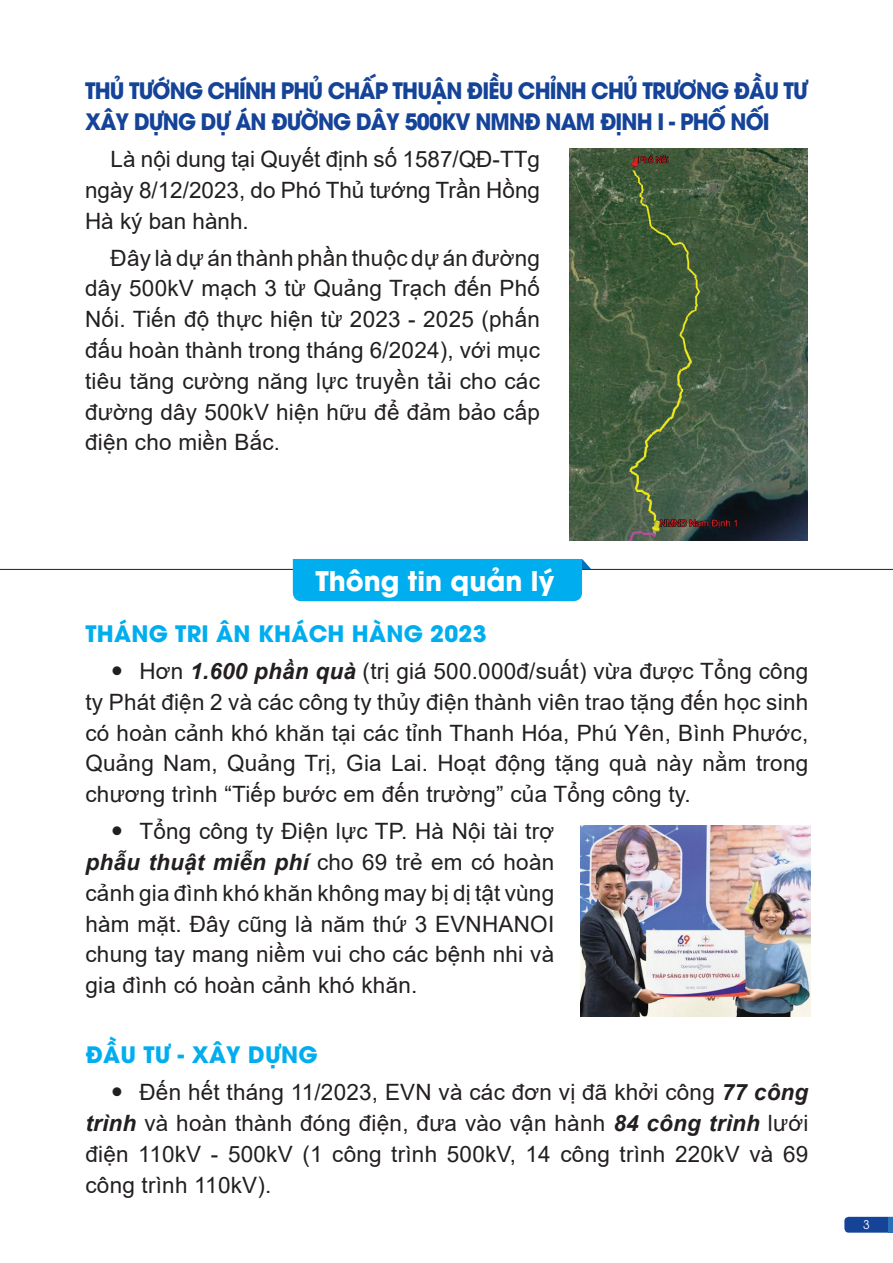
<style>
.page{position:relative;width:893px;height:1263px;background:#fff}
.page>*{position:absolute;margin:0;border:0;box-sizing:border-box;transform-origin:0 0}
.t1{font:700 27px "UTM Avo";color:#fff}
.t2{font:22.5px/30.8px "Arial";letter-spacing:.01em;color:#231f20;text-align:justify}
.t3{font:700 22.5px/30.8px "UTM Avo";letter-spacing:-.04em;color:#154398;scale:.94 1}
.t4{font:700 22.5px "UTM Avo";letter-spacing:.01em;color:#00aeef}
.t5{font:12px "UTM Avo";color:#fff}
.s1{font-weight:700;font-style:italic}
</style>
<div class="page">
<svg style="left:844px;top:1217px;width:45px;height:16px"></svg>
<hr style="left:889px;top:1217px;width:4px;height:16px;background:#2972b9">
<hr style="left:0;top:569px;width:893px;height:1px;background:#231f20">
<div style="left:293px;top:559px;width:298px;height:42px;background:#00aeef"></div>
<img style="left:570px;top:149px;width:238px;height:391px">
<img style="left:580px;top:826px;width:230px;height:191px">
<p class="t3" style="left:85px;top:73px;width:771px">THỦ TƯỚNG CHÍNH PHỦ CHẤP THUẬN ĐIỀU CHỈNH CHỦ TRƯƠNG ĐẦU TƯ<br>XÂY DỰNG DỰ ÁN ĐƯỜNG DÂY 500KV NMN</p>
<p class="t3" style="left:524px;top:104px;width:263px">Đ NAM ĐỊNH I - PHỐ NỐI</p>
<p class="t2" style="left:85px;top:144px;width:456px;text-indent:26px">Là nội dung tại Quyết định số 1587/QĐ-TTg ngày 8/12/2023, do Phó Thủ tướng Trần Hồng Hà ký ban hành.</p>
<p class="t2" style="left:85px;top:242px;width:456px;text-indent:26px">Đây là dự án thành phần thuộc dự án đường dây 500kV mạch 3 từ Quảng Trạch đến Phố Nối. Tiến độ thực hiện từ 2023 - 2025 (phấn đấu hoàn thành trong tháng 6/2024), với mục tiêu tăng cường năng lực truyền tải cho các đường dây 500kV hiện hữu để đảm bảo cấp điện cho miền Bắc.</p>
<p class="t1" style="left:315px;top:559px;width:240px">THÔNG TIN QUẢN LÝ</p>
<p class="t4" style="left:85px;top:615px;width:403px">THÁNG TRI ÂN KHÁCH HÀNG 2023</p>
<p class="t2" style="left:85px;top:656px;width:724px;text-indent:54px">Hơn <span class="s1">1.600 phần quà</span> (trị giá 500.000đ/suất) vừa được Tổng công ty Phát điện 2 và các công ty thủy điện thành viên trao tặng đến học sinh có hoàn cảnh khó khăn tại các tỉnh Thanh Hóa, Phú Yên, Bình Phước, Quảng Nam, Quảng Trị, Gia Lai. Hoạt động tặng quà này nằm trong chương trình “Tiếp bước em đến trường” của Tổng công ty.</p>
<p class="t2" style="left:85px;top:816px;width:470px;text-indent:54px">Tổng công ty Điện lực TP. Hà Nội tài trợ <span class="s1">phẫu thuật miễn phí</span> cho 69 trẻ em có hoàn cảnh gia đình khó khăn không may bị dị tật vùng hàm mặt. Đây cũng là năm thứ 3 EVNHANOI chung tay mang niềm vui cho các bệnh nhi và gia đình có hoàn cảnh khó khăn.</p>
<p class="t4" style="left:85px;top:1036px;width:234px">ĐẦU TƯ - XÂY DỰNG</p>
<p class="t2" style="left:85px;top:1077px;width:724px;text-indent:54px">Đến hết tháng 11/2023, EVN và các đơn vị đã khởi công <span class="s1">77 công trình</span> và hoàn thành đóng điện, đưa vào vận hành <span class="s1">84 công trình</span> lưới điện 110kV - 500kV (1 công trình 500kV, 14 công trình 220kV và 69 công trình 110kV).</p>
<p class="t5" style="left:863px;top:1215px;width:8px">3</p>
</div>
